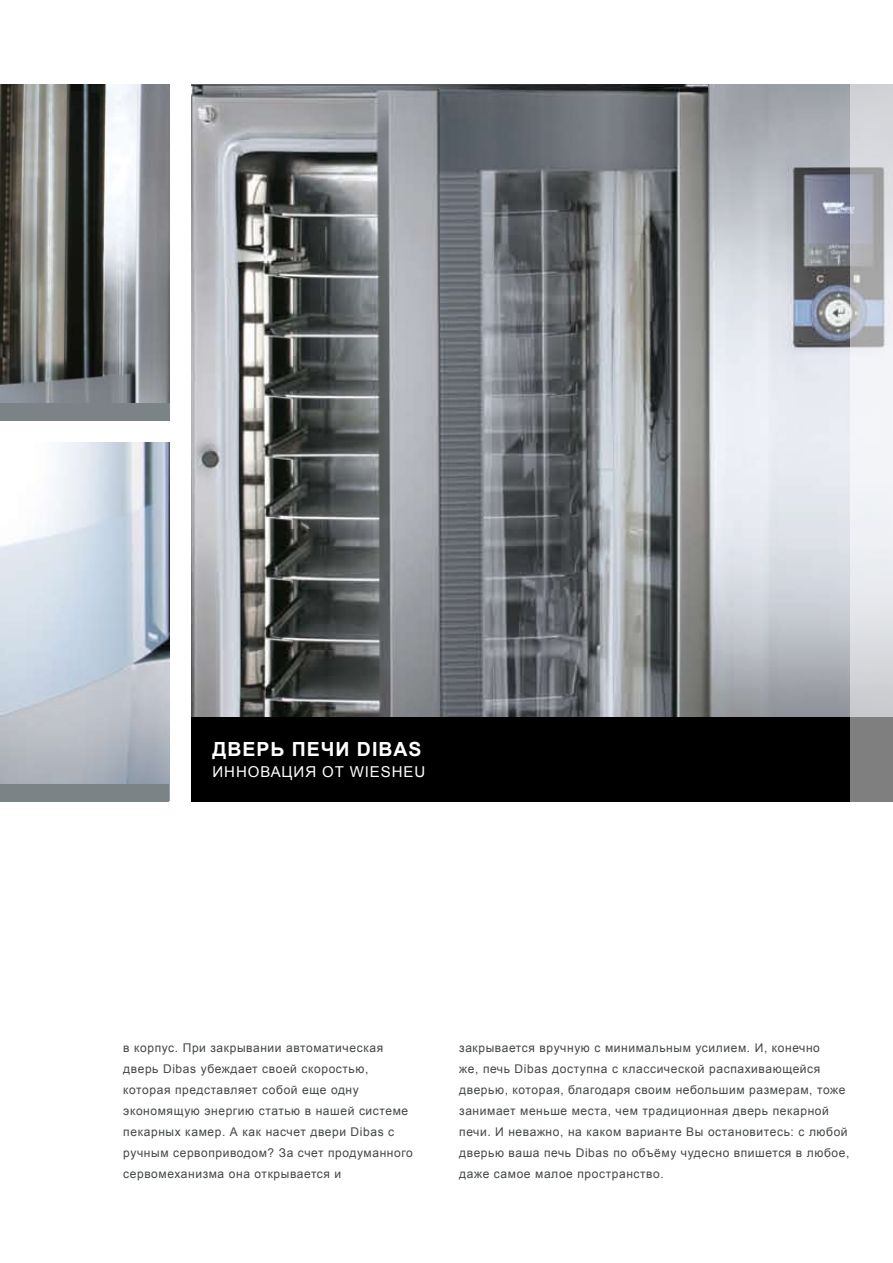
<style>
.page{position:relative;width:893px;height:1263px;background:#fff}
.page>*{position:absolute;margin:0;border:0;box-sizing:border-box;transform-origin:0 0}
.t1{font:700 19.5px "Arial";letter-spacing:.05em;color:#fff}
.t2{font:15px "Arial";letter-spacing:.06em;color:#fff}
.t3{font:12px/21px "Arial";letter-spacing:.05em;color:#424648}
</style>
<div class="page">
<img style="left:0;top:443px;width:169px;height:357px">
<img style="left:0;top:85px;width:170px;height:336px">
<img style="left:191px;top:84px;width:659px;height:633px">
<div style="left:0;top:784px;width:168px;height:17px;background:#7c8386"></div>
<div style="left:0;top:404px;width:169px;height:17px;background:#7c8386"></div>
<div style="left:191px;top:717px;width:702px;height:84px;background:#000"></div>
<svg style="left:850px;top:84px;width:43px;height:718px"></svg>
<h1 class="t1" style="left:213px;top:736px;width:210px">ДВЕРЬ ПЕЧИ DIBAS</h1>
<p class="t2" style="left:213px;top:761px;width:214px">ИННОВАЦИЯ ОТ WIESHEU</p>
<p class="t3" style="left:123px;top:1037px;width:291px">в корпус. При закрывании автоматическая дверь Dibas убеждает своей скоростью, которая представляет собой еще одну экономящую энергию статью в нашей системе пекарных камер. А как насчет двери Dibas с ручным сервоприводом? За счет продуманного сервомеханизма она открывается и</p>
<p class="t3" style="left:459px;top:1037px;width:392px">закрывается вручную с минимальным усилием. И, конечно<br>же, печь Dibas доступна с классической распахивающейся дверью, которая, благодаря своим небольшим размерам, тоже занимает меньше места, чем традиционная дверь пекарной печи. И неважно, на каком варианте Вы остановитесь: с любой дверью ваша печь Dibas по объёму чудесно впишется в любое, даже самое малое пространство.</p>
</div>
